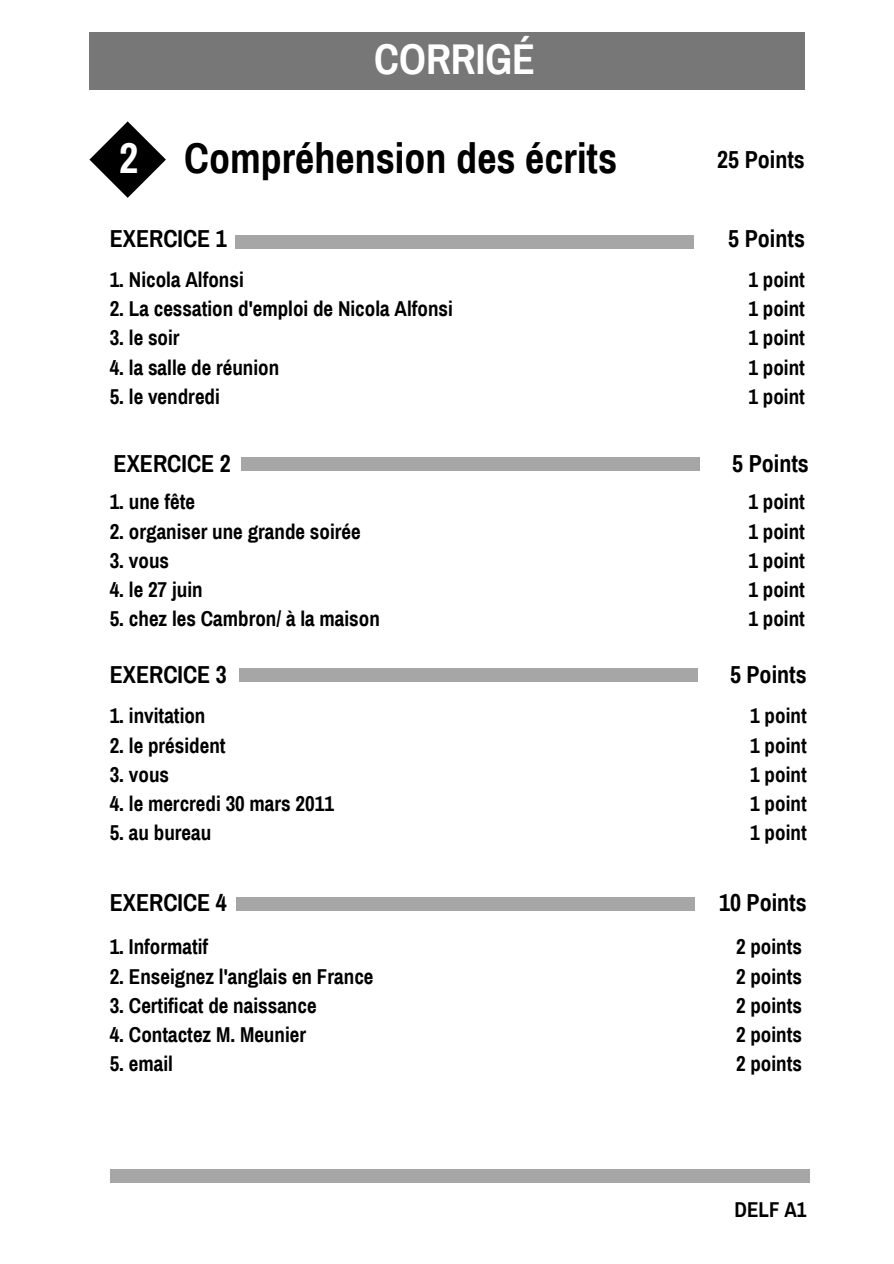
<style>
.page{position:relative;width:894px;height:1264px;background:#fff}
.page>*{position:absolute;margin:0;border:0;box-sizing:border-box;transform-origin:0 0}
.t1{font:700 42px "Archivo Narrow";color:#000}
.t2{font:700 42px "Archivo Narrow";color:#fff}
.t3{font:700 24px "Archivo Narrow";color:#000}
.t4{font:700 21px/29.2px "Archivo Narrow";color:#000;text-align:justify}
.s1{color:#fff}
</style>
<div class="page">
<div style="left:89px;top:32px;width:715px;height:58px;background:#777"></div>
<svg style="left:89px;top:121px;width:77px;height:77px"></svg>
<div style="left:235px;top:235px;width:458px;height:14px;background:#a6a6a6"></div>
<div style="left:241px;top:457px;width:458px;height:14px;background:#a6a6a6"></div>
<div style="left:239px;top:668px;width:458px;height:14px;background:#a6a6a6"></div>
<div style="left:110px;top:1168px;width:699px;height:14px;background:#a6a6a6"></div>
<div style="left:236px;top:897px;width:459px;height:13px;background:#a6a6a6"></div>
<h1 class="t2" style="left:374px;top:38px;width:162px">CORRIGÉ</h1>
<h1 class="t1" style="left:119px;top:136px;width:499px"><span class="s1">2</span> Compréhension des écrits</h1>
<p class="t3" style="left:110px;top:226px;width:119px">EXERCICE 1</p>
<p class="t4" style="left:110px;top:265px;width:136px">1. Nicola Alfonsi</p>
<p class="t4" style="left:110px;top:294px;width:344px">2. La cessation d'emploi de Nicola Alfonsi</p>
<p class="t4" style="left:110px;top:324px;width:71px">3. le soir</p>
<p class="t4" style="left:110px;top:353px;width:171px">4. la salle de réunion</p>
<p class="t4" style="left:110px;top:382px;width:112px">5. le vendredi</p>
<p class="t3" style="left:114px;top:451px;width:119px">EXERCICE 2</p>
<p class="t4" style="left:110px;top:487px;width:87px">1. une fête</p>
<p class="t4" style="left:110px;top:517px;width:252px">2. organiser une grande soirée</p>
<p class="t4" style="left:110px;top:546px;width:61px">3. vous</p>
<p class="t4" style="left:110px;top:575px;width:94px">4. le 27 juin</p>
<p class="t4" style="left:110px;top:605px;width:271px">5. chez les Cambron/ à la maison</p>
<p class="t3" style="left:110px;top:661px;width:119px">EXERCICE 3</p>
<p class="t4" style="left:110px;top:701px;width:97px">1. invitation</p>
<p class="t4" style="left:110px;top:731px;width:117px">2. le président</p>
<p class="t4" style="left:110px;top:760px;width:61px">3. vous</p>
<p class="t4" style="left:110px;top:789px;width:226px">4. le mercredi 30 mars 2011</p>
<p class="t4" style="left:110px;top:818px;width:103px">5. au bureau</p>
<p class="t3" style="left:110px;top:890px;width:119px">EXERCICE 4</p>
<p class="t4" style="left:110px;top:932px;width:100px">1. Informatif</p>
<p class="t4" style="left:110px;top:961px;width:265px">2. Enseignez l'anglais en France</p>
<p class="t4" style="left:110px;top:991px;width:208px">3. Certificat de naissance</p>
<p class="t4" style="left:110px;top:1020px;width:198px">4. Contactez M. Meunier</p>
<p class="t4" style="left:110px;top:1049px;width:65px">5. email</p>
<p class="t3" style="left:717px;top:147px;width:89px">25 Points</p>
<p class="t3" style="left:728px;top:226px;width:78px">5 Points</p>
<p class="t4" style="left:748px;top:265px;width:58px">1 point 1 point 1 point 1 point 1 point</p>
<p class="t3" style="left:732px;top:451px;width:78px">5 Points</p>
<p class="t4" style="left:748px;top:487px;width:58px">1 point 1 point 1 point 1 point 1 point</p>
<p class="t3" style="left:729px;top:661px;width:78px">5 Points</p>
<p class="t4" style="left:750px;top:701px;width:58px">1 point 1 point 1 point 1 point 1 point</p>
<p class="t3" style="left:719px;top:890px;width:89px">10 Points</p>
<p class="t4" style="left:735px;top:932px;width:68px">2 points 2 points 2 points 2 points 2 points</p>
<p class="t4" style="left:734px;top:1195px;width:73px">DELF A1</p>
</div>
